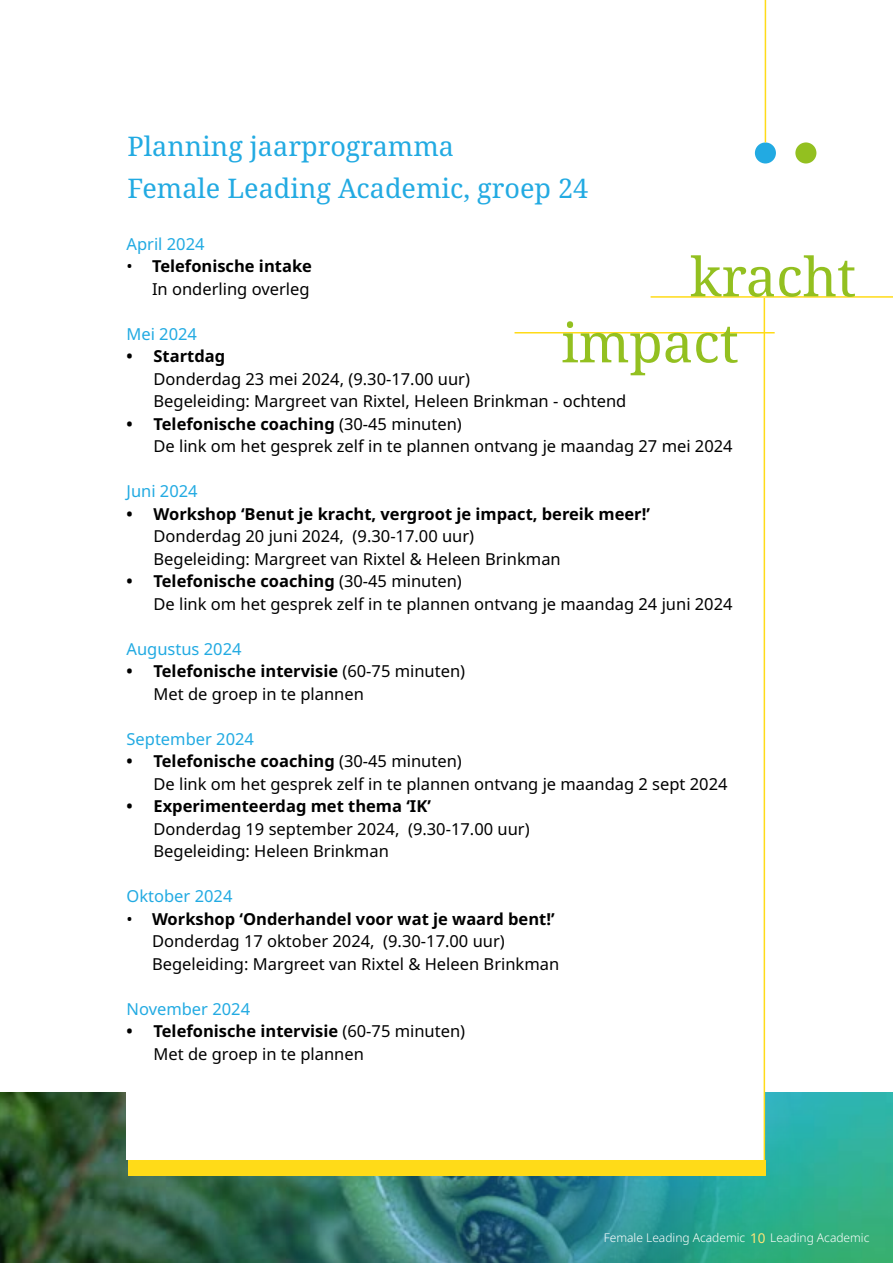
<style>
.page{position:relative;width:893px;height:1263px;background:#fff}
.page>*{position:absolute;margin:0;border:0;box-sizing:border-box;transform-origin:0 0}
.t1{font:54px/66px "Noto Serif";color:#93c020}
.t2{font:27px/42px "Noto Serif";color:#22aae2}
.t3{font:16.5px/22.5px "Noto Sans";color:#000}
.t4{font:700 16.5px "Noto Sans";color:#000}
.t5{font:16.5px "Noto Sans";color:#22aae2}
.t6{font:13.5px "Noto Sans";color:#ffe577}
.t7{font:300 12px "Noto Sans";color:#fff}
.s1{font-weight:700}
</style>
<div class="page">
<img style="left:0;top:1093px;width:893px;height:170px">
<div style="left:126px;top:232px;width:638px;height:928px;background:#fff"></div>
<hr style="left:764px;top:298px;width:1px;height:878px;background:#ffdb18">
<div style="left:128px;top:1160px;width:638px;height:16px;background:#ffdb18"></div>
<hr style="left:651px;top:296px;width:242px;height:2px;background:#ffdb18">
<hr style="left:514px;top:332px;width:261px;height:1px;background:#ffdb18">
<div style="left:755px;top:142px;width:21px;height:21px;background:#22aae2;border-radius:50%"></div>
<div style="left:795px;top:142px;width:21px;height:21px;background:#93c020;border-radius:50%"></div>
<hr style="left:765px;top:0;width:1px;height:142px;background:#ffdb18">
<h2 class="t2" style="left:128px;top:126px;width:462px">Planning jaarprogramma<br>Female Leading Academic, groep 24</h2>
<p class="t5" style="left:126px;top:234px;width:80px">April 2024</p>
<p class="t3" style="left:126px;top:255px;width:187px;text-align:right">• <span class="s1">Telefonische intake<br></span>In onderling overleg</p>
<p class="t5" style="left:126px;top:324px;width:72px">Mei 2024</p>
<p class="t4" style="left:126px;top:347px;width:100px">• Startdag</p>
<p class="t3" style="left:153px;top:368px;width:474px">Donderdag 23 mei 2024, (9.30-17.00 uur)<br>Begeleiding: Margreet van Rixtel, Heleen Brinkman - ochtend</p>
<p class="t3" style="left:153px;top:413px;width:581px;text-indent:-27px"><span class="s1">• Telefonische coaching</span> (30-45 minuten)<br>De link om het gesprek zelf in te plannen ontvang je maandag 27 mei 2024</p>
<p class="t5" style="left:126px;top:482px;width:73px">Juni 2024</p>
<p class="t4" style="left:126px;top:504px;width:525px">• Workshop ‘Benut je kracht, vergroot je impact, bereik meer!’</p>
<p class="t3" style="left:153px;top:525px;width:409px">Donderdag 20 juni 2024, (9.30-17.00 uur)<br>Begeleiding: Margreet van Rixtel &amp; Heleen Brinkman</p>
<p class="t3" style="left:153px;top:570px;width:581px;text-indent:-27px"><span class="s1">• Telefonische coaching</span> (30-45 minuten)<br>De link om het gesprek zelf in te plannen ontvang je maandag 24 juni 2024</p>
<p class="t5" style="left:126px;top:639px;width:117px">Augustus 2024</p>
<p class="t3" style="left:153px;top:660px;width:313px;text-indent:-27px"><span class="s1">• Telefonische intervisie</span> (60-75 minuten)<br>Met de groep in te plannen</p>
<p class="t5" style="left:126px;top:729px;width:129px">September 2024</p>
<p class="t3" style="left:153px;top:750px;width:576px;text-indent:-27px"><span class="s1">• Telefonische coaching</span> (30-45 minuten)<br>De link om het gesprek zelf in te plannen ontvang je maandag 2 sept 2024</p>
<p class="t4" style="left:126px;top:797px;width:306px">• Experimenteerdag met thema ‘IK’</p>
<p class="t3" style="left:153px;top:818px;width:378px">Donderdag 19 september 2024, (9.30-17.00 uur)<br>Begeleiding: Heleen Brinkman</p>
<p class="t5" style="left:126px;top:887px;width:107px">Oktober 2024</p>
<p class="t3" style="left:152px;top:908px;width:409px;text-indent:-26px">• <span class="s1">Workshop ‘Onderhandel voor wat je waard bent!’<br></span>Donderdag 17 oktober 2024, (9.30-17.00 uur)<br>Begeleiding: Margreet van Rixtel &amp; Heleen Brinkman</p>
<p class="t5" style="left:126px;top:999px;width:125px">November 2024</p>
<p class="t3" style="left:153px;top:1020px;width:313px;text-indent:-27px"><span class="s1">• Telefonische intervisie</span> (60-75 minuten)<br>Met de groep in te plannen</p>
<h1 class="t1" style="left:561px;top:246px;width:296px;text-indent:129px">kracht impact</h1>
<p class="t7" style="left:604px;top:1230px;width:143px">Female Leading Academic</p>
<p class="t7" style="left:770px;top:1230px;width:101px">Leading Academic</p>
<p class="t6" style="left:750px;top:1230px;width:17px">10</p>
</div>
